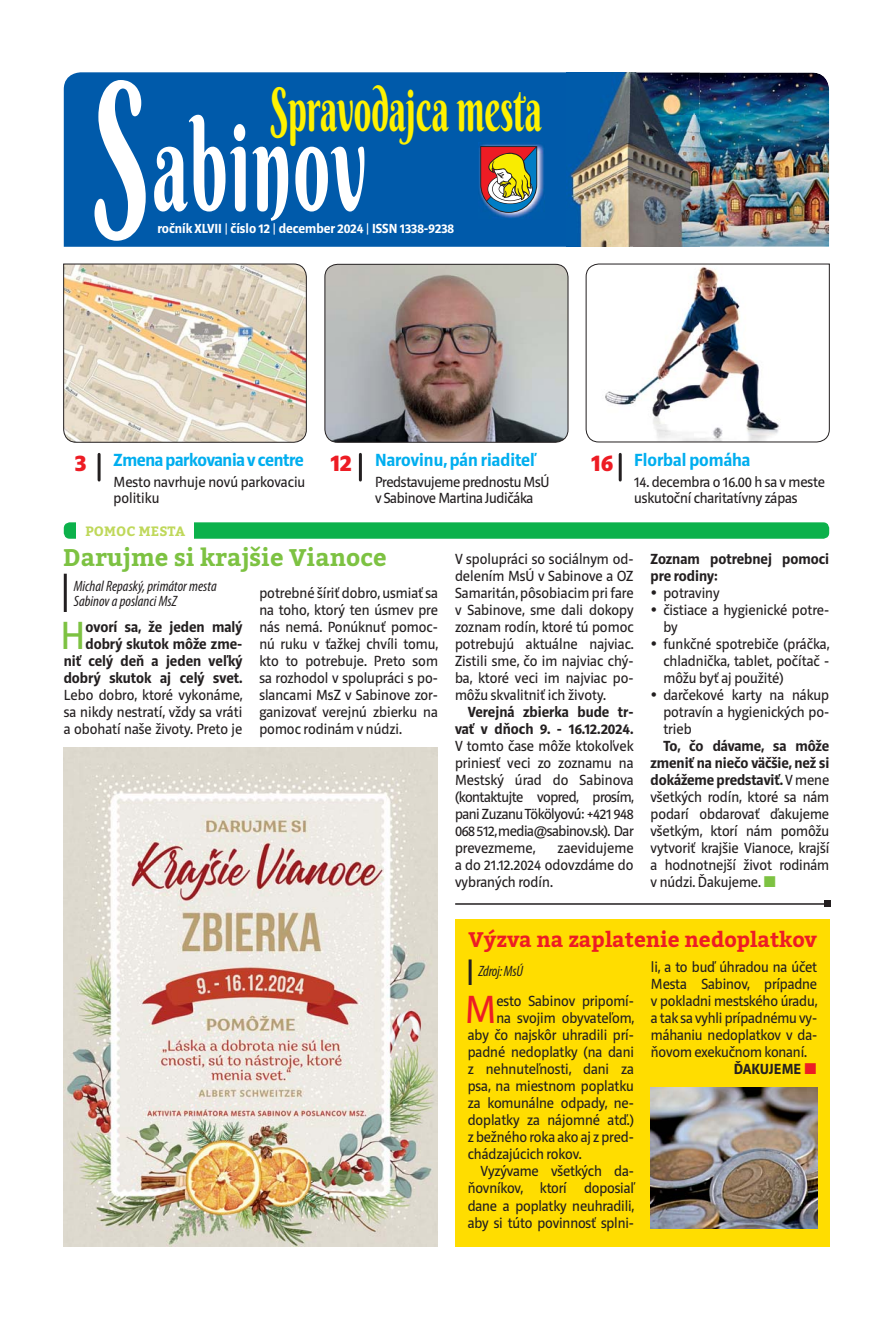
<style>
.page{position:relative;width:893px;height:1319px;background:#fff}
.page>*{position:absolute;margin:0;border:0;box-sizing:border-box;transform-origin:0 0}
.t1{font:126px "Berkshire Swash";letter-spacing:.03em;color:#fff;scale:.57 1}
.t2{font:60.3px "Berkshire Swash";color:#fff200;scale:.57 1}
.t3{font:40.2px "Riga";color:#7dc242}
.t4{font:40.2px "Riga";color:#ed1c24}
.t5{font:700 24px "Bitter";color:#7dc242}
.t6{font:900 24px "Riga";color:#ed1c24}
.t7{font:700 21px "Bitter";color:#ed1c24}
.t8{font:700 18px "Riga";color:#00aeef}
.t9{font:700 18px "Riga";letter-spacing:-.02em;color:#00aeef}
.t10{font:15px/17px "Riga";letter-spacing:-.005em;color:#231f20;text-align:justify}
.t11{font:700 15px/17px "Riga";color:#231f20;text-align:right}
.t12{font:italic condensed 15px/15px "Myriad Pro";color:#231f20}
.t13{font:italic condensed 15px "Myriad Pro";letter-spacing:-.02em;color:#231f20}
.t14{font:700 13.5px "Riga";color:#fff}
.t15{font:700 13.5px "Bitter";letter-spacing:.01em;color:#bfd85a}
.s1{font-size:189px}
.s2{font-weight:400}
.s3{font-weight:900;font-size:24px;color:#ed1c24}
.s4{font-weight:700}
</style>
<div class="page">
<hr style="left:98px;top:454px;width:3px;height:26px;background:#231f20">
<hr style="left:619px;top:454px;width:3px;height:26px;background:#231f20">
<hr style="left:359px;top:454px;width:3px;height:26px;background:#231f20">
<svg style="left:63px;top:263px;width:244px;height:180px;background:#dccfba"></svg>
<img style="left:629px;top:72px;width:200px;height:175px">
<svg style="left:64px;top:72px;width:565px;height:175px;background:#0d5fa8"></svg>
<img style="left:478px;top:142px;width:67px;height:77px">
<svg style="left:480px;top:146px;width:57px;height:67px;background:#9a8361"></svg>
<img style="left:633px;top:137px;width:67px;height:110px">
<div style="left:64px;top:522px;width:765px;height:16px;background:#0cb14b;border-radius:6px"></div>
<div style="left:76px;top:520px;width:118px;height:19px;background:#fff"></div>
<svg style="left:585px;top:263px;width:245px;height:179px"></svg>
<img style="left:325px;top:264px;width:242px;height:178px;border-radius:13px">
<div style="left:324px;top:264px;width:244px;height:178px;border:1px solid #231f20;border-radius:13px"></div>
<hr style="left:455px;top:903px;width:373px;height:1px;background:#231f20">
<svg style="left:825px;top:900px;width:6px;height:6px"></svg>
<hr style="left:64px;top:573px;width:3px;height:39px;background:#231f20">
<img style="left:63px;top:747px;width:375px;height:499px">
<div style="left:455px;top:918px;width:375px;height:328px;background:#fd0"></div>
<hr style="left:469px;top:959px;width:3px;height:25px;background:#231f20">
<img style="left:651px;top:1087px;width:166px;height:141px">
<h1 class="t1" style="left:94px;top:87px;width:481px"><span class="s1">S</span>abinov</h1>
<h2 class="t2" style="left:270px;top:72px;width:478px">Spravodajca mesta</h2>
<p class="t14" style="left:157px;top:222px;width:298px">ročník XLVII <span class="s2">|</span> číslo 12 <span class="s2">|</span> december 2024 <span class="s2">|</span> ISSN 1338-9238</p>
<p class="t8" style="left:330px;top:451px;width:206px"><span class="s3">12</span> Narovinu, pán riaditeľ</p>
<p class="t10" style="left:375px;top:474px;width:176px;line-height:16.5px">Predstavujeme prednostu MsÚ v Sabinove Martina Judičáka</p>
<p class="t9" style="left:75px;top:451px;width:230px"><span class="s3">3</span> Zmena parkovania v centre</p>
<h3 class="t6" style="left:591px;top:451px;width:23px">16</h3>
<p class="t10" style="left:114px;top:474px;width:193px;line-height:16.5px">Mesto navrhuje novú parkovaciu politiku</p>
<p class="t15" style="left:85px;top:524px;width:101px">POMOC MESTA</p>
<p class="t8" style="left:634px;top:451px;width:118px">Florbal pomáha</p>
<p class="t10" style="left:634px;top:474px;width:192px;line-height:16.5px">14. decembra o 16.00 h sa v meste uskutoční charitatívny zápas</p>
<h3 class="t5" style="left:63px;top:546px;width:325px">Darujme si krajšie Vianoce</h3>
<p class="t10" style="left:455px;top:551px;width:180px">V spolupráci so sociálnym od&shy;delením MsÚ v Sabinove a OZ Samaritán, pôsobiacim pri fare v Sabinove, sme dali dokopy zoznam rodín, ktoré tú pomoc potrebujú aktuálne najviac.<br>Zistili sme, čo im najviac chý&shy;ba, ktoré veci im najviac po&shy;môžu skvalitniť ich životy.</p>
<p class="t11" style="left:455px;top:704px;width:180px">Verejná zbierka bude tr&shy;vať v dňoch 9. - 16.12.2024.</p>
<p class="t10" style="left:455px;top:738px;width:180px">V tomto čase môže ktokoľvek priniesť veci zo zoznamu na Mestský úrad do Sabinova (kontaktujte vopred, prosím, pani Zuzanu Tökölyovú: +421 948<br>068 512, media@sabinov.sk). Dar prevezmeme,</p>
<p class="t12" style="left:74px;top:579px;width:144px">Michal Repaský, primátor mesta<br>Sabinov a poslanci MsZ</p>
<p class="t10" style="left:259px;top:585px;width:180px">potrebné šíriť dobro, usmiať sa na toho, ktorý ten úsmev pre nás nemá. Ponúknuť pomoc&shy;nú ruku v ťažkej chvíli tomu, kto to potrebuje. Preto som sa rozhodol v spolupráci s po&shy;slancami MsZ v Sabinove zor&shy;ganizovať verejnú zbierku na pomoc rodinám v núdzi.</p>
<p class="t11" style="left:64px;top:619px;width:180px">ovorí sa, že jeden malý dobrý skutok môže zme-<br>niť celý deň a jeden veľký dobrý skutok aj celý svet.</p>
<p class="t10" style="left:64px;top:687px;width:180px">Lebo dobro, ktoré vykonáme, sa nikdy nestratí, vždy sa vráti a obohatí naše životy. Preto je</p>
<h3 class="t3" style="left:61px;top:615px;width:26px">H</h3>
<p class="t10" style="left:455px;top:840px;width:180px;text-indent:103px">zaevidujeme a do 21.12.2024 odovzdáme do vybraných rodín.</p>
<p class="t11" style="left:651px;top:551px;width:180px;text-align:left">Zoznam potrebnej pomoci pre rodiny:</p>
<p class="t10" style="left:651px;top:585px;width:71px">• potraviny</p>
<p class="t10" style="left:663px;top:602px;width:167px;text-indent:-13px">• čistiace a hygienické potre&shy;by</p>
<p class="t10" style="left:663px;top:636px;width:168px;text-indent:-13px">• funkčné spotrebiče (práčka, chladnička, tablet, počítač - môžu byť aj použité)</p>
<p class="t10" style="left:663px;top:687px;width:167px;text-indent:-13px">• darčekové karty na nákup potravín a hygienických po&shy;trieb</p>
<p class="t10" style="left:651px;top:738px;width:180px;text-indent:13px"><span class="s4">To, čo dávame, sa môže zmeniť na niečo väčšie, než si dokážeme predstaviť.</span> V mene všetkých rodín, ktoré sa nám podarí obdarovať ďakujeme všetkým, ktorí nám pomôžu vytvoriť krajšie Vianoce, krajší a hodnotnejší život rodinám v núdzi. Ďakujeme.</p>
<h3 class="t7" style="left:469px;top:929px;width:350px">Výzva na zaplatenie nedoplatkov</h3>
<p class="t13" style="left:479px;top:965px;width:46px">Zdroj: MsÚ</p>
<p class="t10" style="left:651px;top:959px;width:168px">li, a to buď úhradou na účet Mesta Sabinov, prípadne v pokladni mestského úradu, a tak sa vyhli prípadnému vy&shy;máhaniu nedoplatkov v da&shy;ňovom exekučnom konaní.</p>
<p class="t11" style="left:734px;top:1061px;width:69px">ĎAKUJEME</p>
<h3 class="t4" style="left:465px;top:989px;width:33px">M</h3>
<p class="t10" style="left:496px;top:993px;width:139px">esto Sabinov pripomí-</p>
<p class="t10" style="left:496px;top:1010px;width:139px">na svojim obyvateľom,</p>
<p class="t10" style="left:468px;top:1027px;width:168px">aby čo najskôr uhradili prí-</p>
<p class="t10" style="left:468px;top:1044px;width:168px">padné nedoplatky (na dani</p>
<p class="t10" style="left:468px;top:1061px;width:168px">z nehnuteľnosti, dani za</p>
<p class="t10" style="left:468px;top:1078px;width:168px">psa, na miestnom poplatku</p>
<p class="t10" style="left:468px;top:1095px;width:168px">za komunálne odpady, ne-</p>
<p class="t10" style="left:468px;top:1112px;width:168px">doplatky za nájomné atď.)</p>
<p class="t10" style="left:468px;top:1129px;width:168px">z bežného roka ako aj z pred-</p>
<p class="t10" style="left:468px;top:1146px;width:115px">chádzajúcich rokov.</p>
<p class="t10" style="left:480px;top:1163px;width:155px">Vyzývame všetkých da-</p>
<p class="t10" style="left:468px;top:1180px;width:168px">ňovníkov, ktorí doposiaľ</p>
<p class="t10" style="left:468px;top:1197px;width:168px">dane a poplatky neuhradili,</p>
<p class="t10" style="left:468px;top:1214px;width:168px">aby si túto povinnosť splni-</p>
</div>
